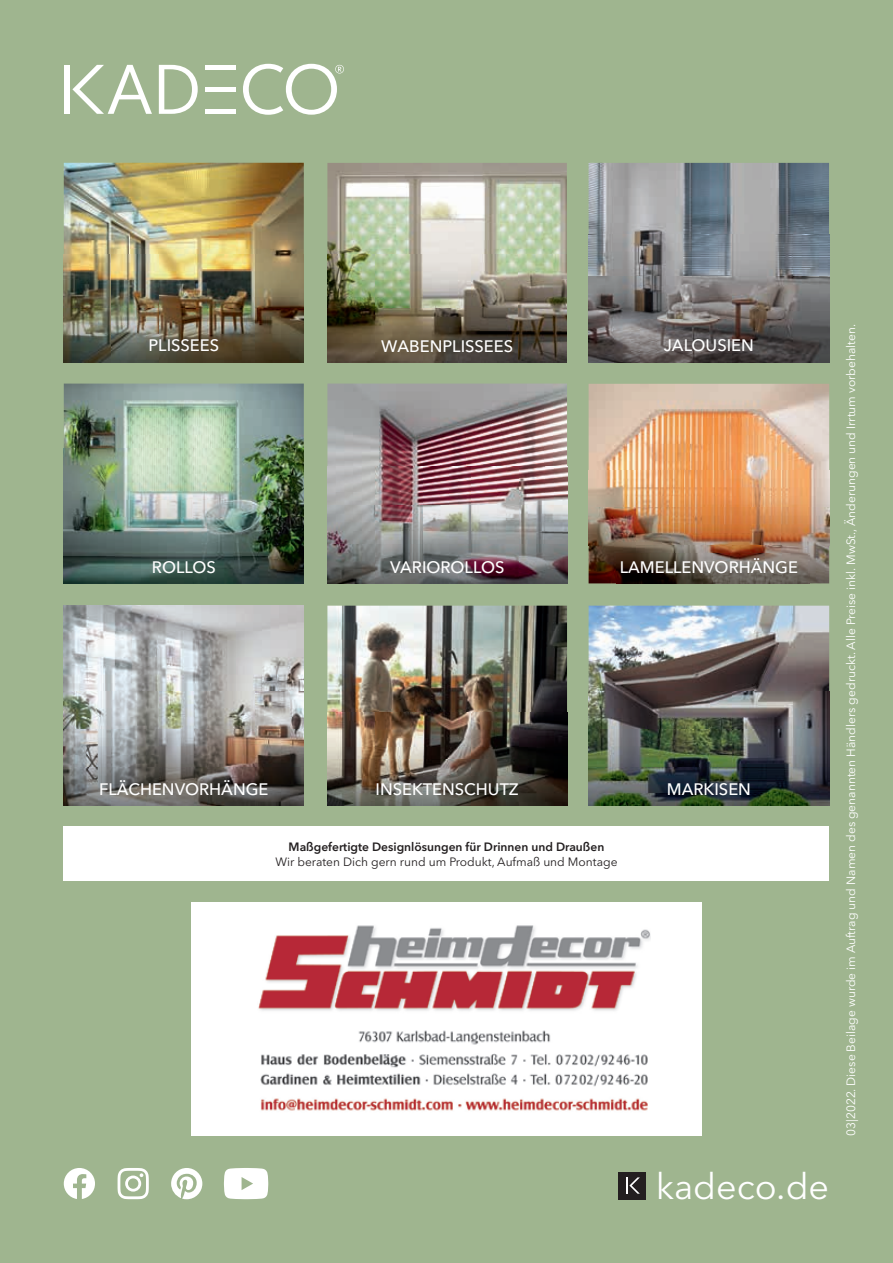
<style>
.page{position:relative;width:893px;height:1263px;background:#9fb58f}
.page>*{position:absolute;margin:0;border:0;box-sizing:border-box;transform-origin:0 0}
.t1{font:36px "Avenir Next LT Pro";color:#fff}
.t2{font:500 16.5px "Avenir Next LT Pro";color:#fff}
.t3{font:12px "Avenir Next LT Pro";color:#fff}
.t4{font:12px "Avenir Next LT Pro";color:#231f20}
.t5{font:600 12px "Avenir Next LT Pro";color:#231f20}
</style>
<div class="page">
<svg style="left:64px;top:1168px;width:31px;height:31px"></svg>
<svg style="left:118px;top:1168px;width:31px;height:31px"></svg>
<svg style="left:171px;top:1168px;width:31px;height:31px"></svg>
<svg style="left:224px;top:1168px;width:44px;height:31px"></svg>
<div style="left:205px;top:109px;width:30px;height:5px;background:#fff"></div>
<div style="left:205px;top:65px;width:30px;height:5px;background:#fff"></div>
<div style="left:205px;top:87px;width:30px;height:5px;background:#fff"></div>
<svg style="left:72px;top:65px;width:80px;height:49px"></svg>
<svg style="left:159px;top:65px;width:39px;height:49px"></svg>
<div style="left:64px;top:65px;width:5px;height:49px;background:#fff"></div>
<svg style="left:243px;top:64px;width:101px;height:51px"></svg>
<img style="left:64px;top:163px;width:240px;height:91px">
<img style="left:64px;top:606px;width:240px;height:200px">
<img style="left:589px;top:163px;width:240px;height:71px">
<img style="left:327px;top:163px;width:240px;height:91px">
<img style="left:327px;top:254px;width:240px;height:108px">
<img style="left:64px;top:254px;width:240px;height:108px">
<img style="left:589px;top:234px;width:241px;height:128px">
<img style="left:64px;top:384px;width:240px;height:64px">
<img style="left:64px;top:448px;width:240px;height:135px">
<img style="left:327px;top:384px;width:240px;height:83px">
<img style="left:567px;top:467px;width:1px;height:116px">
<img style="left:327px;top:467px;width:240px;height:116px">
<img style="left:589px;top:384px;width:240px;height:86px">
<img style="left:589px;top:470px;width:240px;height:76px">
<img style="left:589px;top:546px;width:48px;height:37px">
<img style="left:637px;top:546px;width:144px;height:8px">
<img style="left:781px;top:546px;width:48px;height:37px">
<img style="left:64px;top:691px;width:1px;height:115px">
<img style="left:327px;top:606px;width:240px;height:107px">
<img style="left:327px;top:713px;width:240px;height:93px">
<img style="left:589px;top:606px;width:240px;height:85px">
<img style="left:589px;top:691px;width:240px;height:115px">
<div style="left:191px;top:902px;width:511px;height:234px;background:#fff"></div>
<img style="left:617px;top:554px;width:192px;height:30px">
<div style="left:619px;top:1172px;width:27px;height:27px;background:#231f20"></div>
<svg style="left:627px;top:1177px;width:13px;height:17px"></svg>
<div style="left:64px;top:826px;width:765px;height:55px;background:#fff"></div>
<img style="left:258px;top:925px;width:392px;height:186px">
<h2 class="t2" style="left:148px;top:335px;width:72px">PLISSEES</h2>
<h2 class="t2" style="left:664px;top:335px;width:91px">JALOUSIEN</h2>
<h2 class="t2" style="left:381px;top:336px;width:133px">WABENPLISSEES</h2>
<h2 class="t2" style="left:152px;top:557px;width:65px">ROLLOS</h2>
<h2 class="t2" style="left:99px;top:779px;width:171px">FLÄCHENVORHÄNGE</h2>
<h2 class="t2" style="left:390px;top:557px;width:116px">VARIOROLLOS</h2>
<h2 class="t2" style="left:620px;top:557px;width:180px">LAMELLENVORHÄNGE</h2>
<h2 class="t2" style="left:376px;top:779px;width:145px">INSEKTENSCHUTZ</h2>
<h2 class="t2" style="left:667px;top:779px;width:86px">MARKISEN</h2>
<p class="t5" style="left:289px;top:839px;width:317px">Maßgefertigte Designlösungen für Drinnen und Draußen</p>
<p class="t4" style="left:275px;top:854px;width:344px">Wir beraten Dich gern rund um Produkt, Aufmaß und Montage</p>
<h1 class="t1" style="left:656px;top:1165px;width:175px">kadeco.de</h1>
<p class="t3" style="left:844px;top:1136px;width:814px;rotate:-90deg">03|2022. Diese Beilage wurde im Auftrag und Namen des genannten Händlers gedruckt. Alle Preise inkl. MwSt., Änderungen und Irrtum vorbehalten.</p>
</div>
